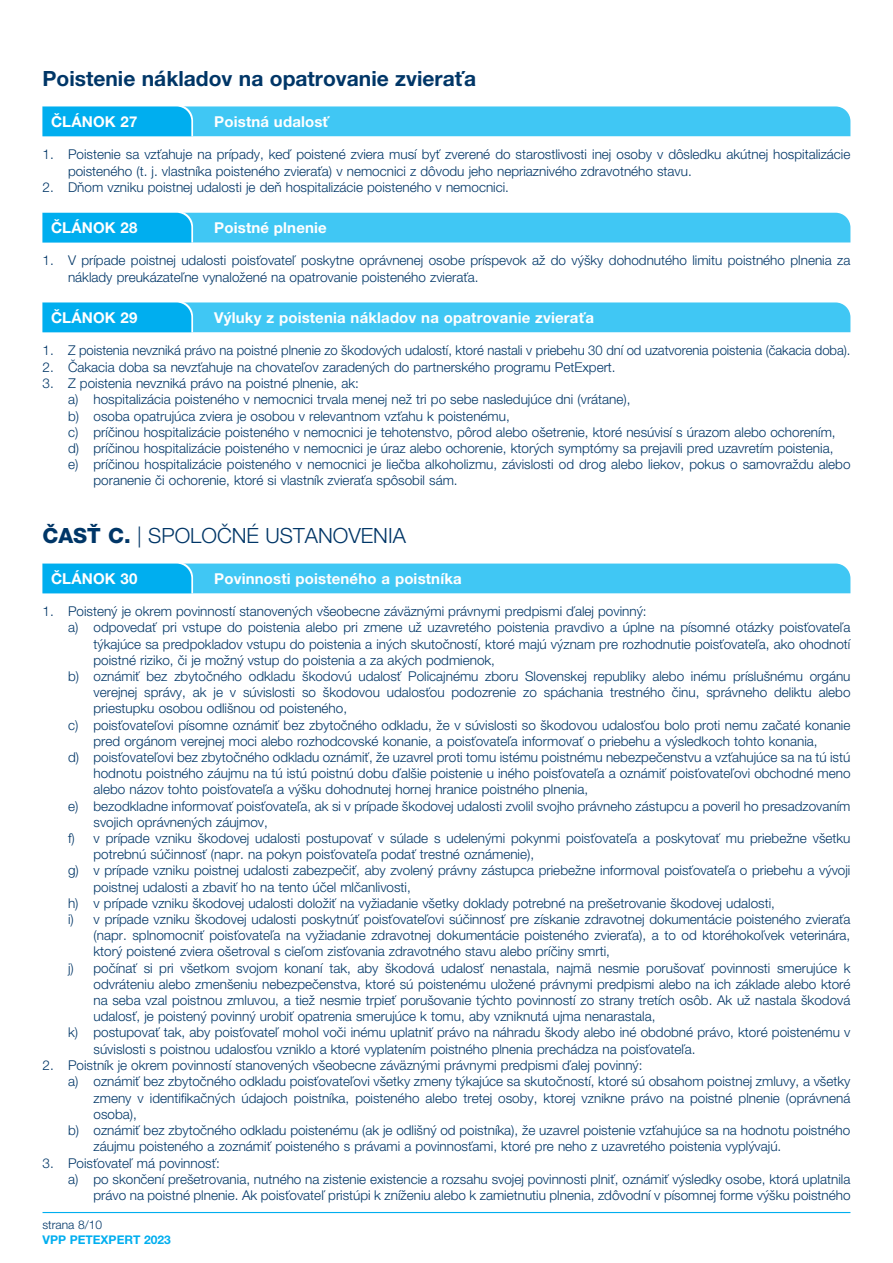
<style>
.page{position:relative;width:893px;height:1263px;background:#fff}
.page>*{position:absolute;margin:0;border:0;box-sizing:border-box;transform-origin:0 0}
.ČÁST{font:700 21px "Helvetica Neue LT Pro";color:#003667}
.ČÁST-2{font:300 21px "Helvetica Neue LT Pro";color:#003667}
.ČLÁNEK{font:700 15px "Helvetica Neue LT Pro";letter-spacing:.01em;color:#fff}
.Text__a__b__c____2{font:300 13.5px/16.2px "Helvetica Neue LT Pro";color:#003667}
.Text__1__2__3___1{font:300 13.5px/16.5px "Helvetica Neue LT Pro";color:#003667}
.t1{font:700 12px "Helvetica Neue LT Pro";color:#00aeef}
.t2{font:300 12px "Helvetica Neue LT Pro";color:#003667}
.s1{font-weight:800}
</style>
<div class="page">
<hr style="left:43px;top:1212px;width:807px;height:1px;background:#00aeef">
<svg style="left:43px;top:106px;width:807px;height:30px;background:#37c3f3"></svg>
<svg style="left:43px;top:212px;width:807px;height:30px;background:#39c4f3"></svg>
<svg style="left:43px;top:302px;width:807px;height:30px;background:#38c3f3"></svg>
<svg style="left:43px;top:563px;width:807px;height:30px;background:#38c3f3"></svg>
<p class="ČÁST" style="left:43px;top:65px;width:435px">Poistenie nákladov na opatrovanie zvieraťa</p>
<p class="ČLÁNEK" style="left:51px;top:112px;width:88px">ČLÁNOK 27</p>
<p class="ČLÁNEK" style="left:214px;top:112px;width:116px">Poistná udalosť</p>
<p class="Text__1__2__3___1" style="left:68px;top:146px;width:784px;text-indent:-26px">1. Poistenie sa vzťahuje na prípady, keď poistené zviera musí byť zverené do starostlivosti inej osoby v dôsledku akútnej hospitalizácie poisteného (t. j. vlastníka poisteného zvieraťa) v nemocnici z dôvodu jeho nepriaznivého zdravotného stavu.</p>
<p class="Text__1__2__3___1" style="left:43px;top:179px;width:465px">2. Dňom vzniku poistnej udalosti je deň hospitalizácie poisteného v nemocnici.</p>
<p class="ČLÁNEK" style="left:51px;top:218px;width:88px">ČLÁNOK 28</p>
<p class="ČLÁNEK" style="left:214px;top:218px;width:114px">Poistné plnenie</p>
<p class="Text__1__2__3___1" style="left:68px;top:252px;width:784px;text-indent:-26px">1. V prípade poistnej udalosti poisťovateľ poskytne oprávnenej osobe príspevok až do výšky dohodnutého limitu poistného plnenia za náklady preukázateľne vynaložené na opatrovanie poisteného zvieraťa.</p>
<p class="ČLÁNEK" style="left:51px;top:308px;width:88px">ČLÁNOK 29</p>
<p class="ČLÁNEK" style="left:214px;top:308px;width:381px">Výluky z poistenia nákladov na opatrovanie zvieraťa</p>
<p class="Text__1__2__3___1" style="left:43px;top:342px;width:807px">1. Z poistenia nevzniká právo na poistné plnenie zo škodových udalostí, ktoré nastali v priebehu 30 dní od uzatvorenia poistenia (čakacia doba).</p>
<p class="Text__1__2__3___1" style="left:43px;top:358px;width:572px">2. Čakacia doba sa nevzťahuje na chovateľov zaradených do partnerského programu PetExpert.</p>
<p class="Text__1__2__3___1" style="left:43px;top:375px;width:318px">3. Z poistenia nevzniká právo na poistné plnenie, ak:</p>
<p class="Text__a__b__c____2" style="left:68px;top:391px;width:564px">a) hospitalizácia poisteného v nemocnici trvala menej než tri po sebe nasledujúce dni (vrátane),</p>
<p class="Text__a__b__c____2" style="left:68px;top:407px;width:443px">b) osoba opatrujúca zviera je osobou v relevantnom vzťahu k poistenému,</p>
<p class="Text__a__b__c____2" style="left:68px;top:424px;width:769px">c) príčinou hospitalizácie poisteného v nemocnici je tehotenstvo, pôrod alebo ošetrenie, ktoré nesúvisí s úrazom alebo ochorením,</p>
<p class="Text__a__b__c____2" style="left:68px;top:440px;width:767px">d) príčinou hospitalizácie poisteného v nemocnici je úraz alebo ochorenie, ktorých symptómy sa prejavili pred uzavretím poistenia,</p>
<p class="Text__a__b__c____2" style="left:94px;top:456px;width:758px;text-indent:-26px">e) príčinou hospitalizácie poisteného v nemocnici je liečba alkoholizmu, závislosti od drog alebo liekov, pokus o samovraždu alebo poranenie či ochorenie, ktoré si vlastník zvieraťa spôsobil sám.</p>
<p class="ČÁST-2" style="left:43px;top:523px;width:365px"><span class="s1">ČASŤ C.</span> | SPOLOČNÉ USTANOVENIA</p>
<p class="ČLÁNEK" style="left:51px;top:569px;width:88px">ČLÁNOK 30</p>
<p class="ČLÁNEK" style="left:214px;top:569px;width:249px">Povinnosti poisteného a poistníka</p>
<p class="Text__1__2__3___1" style="left:43px;top:603px;width:606px">1. Poistený je okrem povinností stanovených všeobecne záväznými právnymi predpismi ďalej povinný:</p>
<p class="Text__a__b__c____2" style="left:94px;top:619px;width:758px;text-align:justify;text-indent:-26px">a) odpovedať pri vstupe do poistenia alebo pri zmene už uzavretého poistenia pravdivo a úplne na písomné otázky poisťovateľa týkajúce sa predpokladov vstupu do poistenia a iných skutočností, ktoré majú význam pre rozhodnutie poisťovateľa, ako ohodnotí poistné riziko, či je možný vstup do poistenia a za akých podmienok,</p>
<p class="Text__a__b__c____2" style="left:94px;top:668px;width:758px;text-align:justify;text-indent:-26px">b) oznámiť bez zbytočného odkladu škodovú udalosť Policajnému zboru Slovenskej republiky alebo inému príslušnému orgánu verejnej správy, ak je v súvislosti so škodovou udalosťou podozrenie zo spáchania trestného činu, správneho deliktu alebo priestupku osobou odlišnou od poisteného,</p>
<p class="Text__a__b__c____2" style="left:68px;top:716px;width:784px;text-align:center">c) poisťovateľovi písomne oznámiť bez zbytočného odkladu, že v súvislosti so škodovou udalosťou bolo proti nemu začaté konanie pred orgánom verejnej moci alebo rozhodcovské konanie, a poisťovateľa informovať o priebehu a výsledkoch tohto konania,</p>
<p class="Text__a__b__c____2" style="left:94px;top:749px;width:758px;text-align:justify;text-indent:-26px">d) poisťovateľovi bez zbytočného odkladu oznámiť, že uzavrel proti tomu istému poistnému nebezpečenstvu a vzťahujúce sa na tú istú hodnotu poistného záujmu na tú istú poistnú dobu ďalšie poistenie u iného poisťovateľa a oznámiť poisťovateľovi obchodné meno alebo názov tohto poisťovateľa a výšku dohodnutej hornej hranice poistného plnenia,</p>
<p class="Text__a__b__c____2" style="left:94px;top:797px;width:758px;text-indent:-26px">e) bezodkladne informovať poisťovateľa, ak si v prípade škodovej udalosti zvolil svojho právneho zástupcu a poveril ho presadzovaním svojich oprávnených záujmov,</p>
<p class="Text__a__b__c____2" style="left:94px;top:830px;width:758px;text-indent:-26px">f) v prípade vzniku škodovej udalosti postupovať v súlade s udelenými pokynmi poisťovateľa a poskytovať mu priebežne všetku potrebnú súčinnosť (napr. na pokyn poisťovateľa podať trestné oznámenie),</p>
<p class="Text__a__b__c____2" style="left:94px;top:862px;width:758px;text-indent:-26px">g) v prípade vzniku poistnej udalosti zabezpečiť, aby zvolený právny zástupca priebežne informoval poisťovateľa o priebehu a vývoji poistnej udalosti a zbaviť ho na tento účel mlčanlivosti,</p>
<p class="Text__a__b__c____2" style="left:68px;top:895px;width:708px">h) v prípade vzniku škodovej udalosti doložiť na vyžiadanie všetky doklady potrebné na prešetrovanie škodovej udalosti,</p>
<p class="Text__a__b__c____2" style="left:94px;top:911px;width:758px;text-align:justify;text-indent:-26px">i) v prípade vzniku škodovej udalosti poskytnúť poisťovateľovi súčinnosť pre získanie zdravotnej dokumentácie poisteného zvieraťa (napr. splnomocniť poisťovateľa na vyžiadanie zdravotnej dokumentácie poisteného zvieraťa), a to od ktoréhokoľvek veterinára, ktorý poistené zviera ošetroval s cieľom zisťovania zdravotného stavu alebo príčiny smrti,</p>
<p class="Text__a__b__c____2" style="left:94px;top:959px;width:758px;text-align:justify;text-indent:-26px">j) počínať si pri všetkom svojom konaní tak, aby škodová udalosť nenastala, najmä nesmie porušovať povinnosti smerujúce k odvráteniu alebo zmenšeniu nebezpečenstva, ktoré sú poistenému uložené právnymi predpismi alebo na ich základe alebo ktoré na seba vzal poistnou zmluvou, a tiež nesmie trpieť porušovanie týchto povinností zo strany tretích osôb. Ak už nastala škodová udalosť, je poistený povinný urobiť opatrenia smerujúce k tomu, aby vzniknutá ujma nenarastala,</p>
<p class="Text__a__b__c____2" style="left:94px;top:1024px;width:758px;text-indent:-26px">k) postupovať tak, aby poisťovateľ mohol voči inému uplatniť právo na náhradu škody alebo iné obdobné právo, ktoré poistenému v súvislosti s poistnou udalosťou vzniklo a ktoré vyplatením poistného plnenia prechádza na poisťovateľa.</p>
<p class="Text__1__2__3___1" style="left:43px;top:1057px;width:602px">2. Poistník je okrem povinností stanovených všeobecne záväznými právnymi predpismi ďalej povinný:</p>
<p class="Text__a__b__c____2" style="left:94px;top:1073px;width:758px;text-align:justify;text-indent:-26px">a) oznámiť bez zbytočného odkladu poisťovateľovi všetky zmeny týkajúce sa skutočností, ktoré sú obsahom poistnej zmluvy, a všetky zmeny v identifikačných údajoch poistníka, poisteného alebo tretej osoby, ktorej vznikne právo na poistné plnenie (oprávnená osoba),</p>
<p class="Text__a__b__c____2" style="left:94px;top:1122px;width:758px;text-indent:-26px">b) oznámiť bez zbytočného odkladu poistenému (ak je odlišný od poistníka), že uzavrel poistenie vzťahujúce sa na hodnotu poistného záujmu poisteného a zoznámiť poisteného s právami a povinnosťami, ktoré pre neho z uzavretého poistenia vyplývajú.</p>
<p class="Text__1__2__3___1" style="left:43px;top:1154px;width:179px">3. Poisťovateľ má povinnosť:</p>
<p class="Text__a__b__c____2" style="left:68px;top:1171px;width:784px;text-align:right">a) po skončení prešetrovania, nutného na zistenie existencie a rozsahu svojej povinnosti plniť, oznámiť výsledky osobe, ktorá uplatnila právo na poistné plnenie. Ak poisťovateľ pristúpi k zníženiu alebo k zamietnutiu plnenia, zdôvodní v písomnej forme výšku poistného</p>
<p class="t2" style="left:43px;top:1218px;width:61px">strana 8/10</p>
<p class="t1" style="left:43px;top:1232px;width:130px">VPP PETEXPERT 2023</p>
</div>
